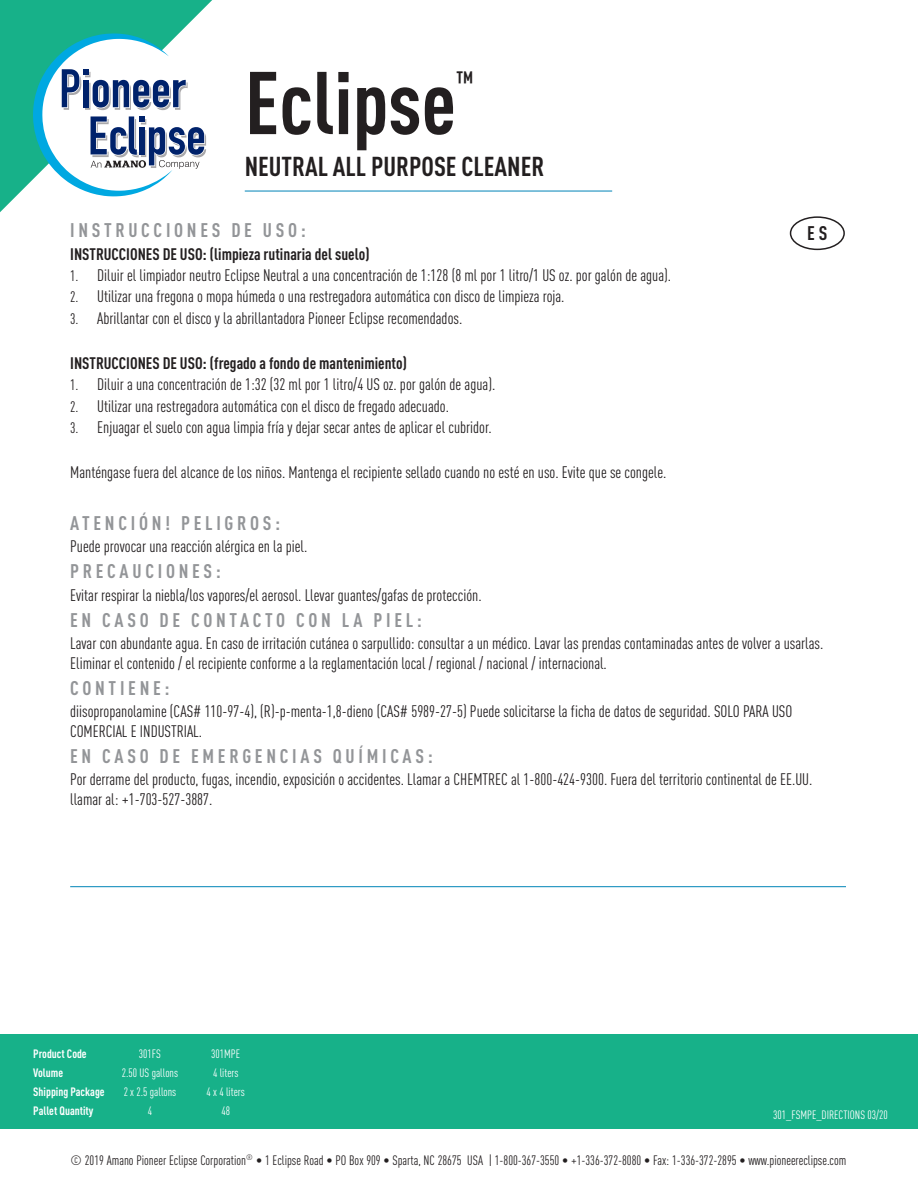
<style>
.page{position:relative;width:918px;height:1188px;background:#fff}
.page>*{position:absolute;margin:0;border:0;box-sizing:border-box;transform-origin:0 0}
.t1{font:700 87.45px "DIN Cond";color:#231f20}
.t2{font:700 27.6px "DIN Cond";color:#231f20}
.t3{font:700 27px "DIN Cond";color:#231f20}
.t4{font:700 19.5px "DIN Cond";letter-spacing:.19em;color:#939598}
.t5{font:700 19.5px "DIN Cond";color:#231f20}
.t6{font:16.5px/19.5px "DIN Cond";color:#231f20}
.t7{font:700 16.5px "DIN Cond";color:#231f20}
.t8{font:13.5px "DIN Cond";color:#231f20}
.tech__info{font:12px "DIN Cond";color:#fff}
.tech__heading{font:700 12px "DIN Cond";color:#fff}
.s1{font-size:15px}
</style>
<div class="page">
<svg style="left:0;top:0;width:212px;height:212px;fill:#17b189"></svg>
<div style="left:0;top:1034px;width:918px;height:95px;background:#17b189"></div>
<hr style="left:245px;top:191px;width:367px;height:1px;background:#0084b7">
<hr style="left:70px;top:886px;width:776px;height:1px;background:#0084b7">
<svg style="left:33px;top:33px;width:173px;height:163px"></svg>
<div style="left:790px;top:216px;width:55px;height:34px;border:2px solid #231f20;border-radius:50%"></div>
<p class="t1" style="left:245px;top:50px;width:213px">Eclipse</p>
<p class="t2" style="left:456px;top:64px;width:19px">™</p>
<p class="t3" style="left:245px;top:150px;width:301px">NEUTRAL ALL PURPOSE CLEANER</p>
<p class="t4" style="left:70px;top:218px;width:237px">INSTRUCCIONES DE USO:</p>
<p class="t7" style="left:70px;top:244px;width:301px">INSTRUCCIONES DE USO: (limpieza rutinaria del suelo)</p>
<p class="t6" style="left:70px;top:265px;width:602px"><span class="s1">1.</span> Diluir el limpiador neutro Eclipse Neutral a una concentración de 1:128 (8 ml por 1 litro/1 US oz. por galón de agua).</p>
<p class="t6" style="left:70px;top:287px;width:496px"><span class="s1">2.</span> Utilizar una fregona o mopa húmeda o una restregadora automática con disco de limpieza roja.</p>
<p class="t6" style="left:70px;top:308px;width:394px"><span class="s1">3.</span> Abrillantar con el disco y la abrillantadora Pioneer Eclipse recomendados.</p>
<p class="t7" style="left:70px;top:353px;width:338px">INSTRUCCIONES DE USO: (fregado a fondo de mantenimiento)</p>
<p class="t6" style="left:70px;top:375px;width:427px"><span class="s1">1.</span> Diluir a una concentración de 1:32 (32 ml por 1 litro/4 US oz. por galón de agua).</p>
<p class="t6" style="left:70px;top:396px;width:380px"><span class="s1">2.</span> Utilizar una restregadora automática con el disco de fregado adecuado.</p>
<p class="t6" style="left:70px;top:417px;width:423px"><span class="s1">3.</span> Enjuagar el suelo con agua limpia fría y dejar secar antes de aplicar el cubridor.</p>
<p class="t6" style="left:70px;top:463px;width:598px">Manténgase fuera del alcance de los niños. Mantenga el recipiente sellado cuando no esté en uso. Evite que se congele.</p>
<p class="t4" style="left:70px;top:511px;width:212px">ATENCIÓN! PELIGROS:</p>
<p class="t6" style="left:70px;top:537px;width:239px">Puede provocar una reacción alérgica en la piel.</p>
<p class="t4" style="left:70px;top:559px;width:152px">PRECAUCIONES:</p>
<p class="t6" style="left:70px;top:585px;width:413px">Evitar respirar la niebla/los vapores/el aerosol. Llevar guantes/gafas de protección.</p>
<p class="t4" style="left:70px;top:608px;width:353px">EN CASO DE CONTACTO CON LA PIEL:</p>
<p class="t6" style="left:70px;top:634px;width:755px">Lavar con abundante agua. En caso de irritación cutánea o sarpullido: consultar a un médico. Lavar las prendas contaminadas antes de volver a usarlas.<br>Eliminar el contenido / el recipiente conforme a la reglamentación local / regional / nacional / internacional.</p>
<p class="t4" style="left:70px;top:676px;width:101px">CONTIENE:</p>
<p class="t6" style="left:70px;top:702px;width:724px">diisopropanolamine (CAS# 110-97-4), (R)-p-menta-1,8-dieno (CAS# 5989-27-5) Puede solicitarse la ficha de datos de seguridad. SOLO PARA USO<br>COMERCIAL E INDUSTRIAL.</p>
<p class="t4" style="left:70px;top:744px;width:364px">EN CASO DE EMERGENCIAS QUÍMICAS:</p>
<p class="t6" style="left:70px;top:770px;width:744px">Por derrame del producto, fugas, incendio, exposición o accidentes. Llamar a CHEMTREC al 1-800-424-9300. Fuera del territorio continental de EE.UU. llamar al: +1-703-527-3887.</p>
<p class="t5" style="left:807px;top:221px;width:22px">ES</p>
<p class="tech__heading" style="left:33px;top:1046px;width:55px">Product Code</p>
<p class="tech__info" style="left:139px;top:1046px;width:24px">301FS</p>
<p class="tech__info" style="left:211px;top:1046px;width:30px">301MPE</p>
<p class="tech__heading" style="left:33px;top:1065px;width:31px">Volume</p>
<p class="tech__info" style="left:122px;top:1065px;width:58px">2.50 US gallons</p>
<p class="tech__info" style="left:213px;top:1065px;width:27px">4 liters</p>
<p class="tech__heading" style="left:33px;top:1084px;width:73px">Shipping Package</p>
<p class="tech__info" style="left:124px;top:1084px;width:54px">2 x 2.5 gallons</p>
<p class="tech__info" style="left:207px;top:1084px;width:40px">4 x 4 liters</p>
<p class="tech__heading" style="left:33px;top:1103px;width:62px">Pallet Quantity</p>
<p class="tech__info" style="left:148px;top:1103px;width:6px">4</p>
<p class="tech__info" style="left:221px;top:1103px;width:10px">48</p>
<p class="tech__info" style="left:773px;top:1108px;width:116px">301_FSMPE_DIRECTIONS 03/20</p>
<p class="t8" style="left:71px;top:1152px;width:777px">© 2019 Amano Pioneer Eclipse Corporation<sup>®</sup> • 1 Eclipse Road • PO Box 909 • Sparta, NC 28675 USA | 1-800-367-3550 • +1-336-372-8080 • Fax: 1-336-372-2895 • www.pioneereclipse.com</p>
</div>
